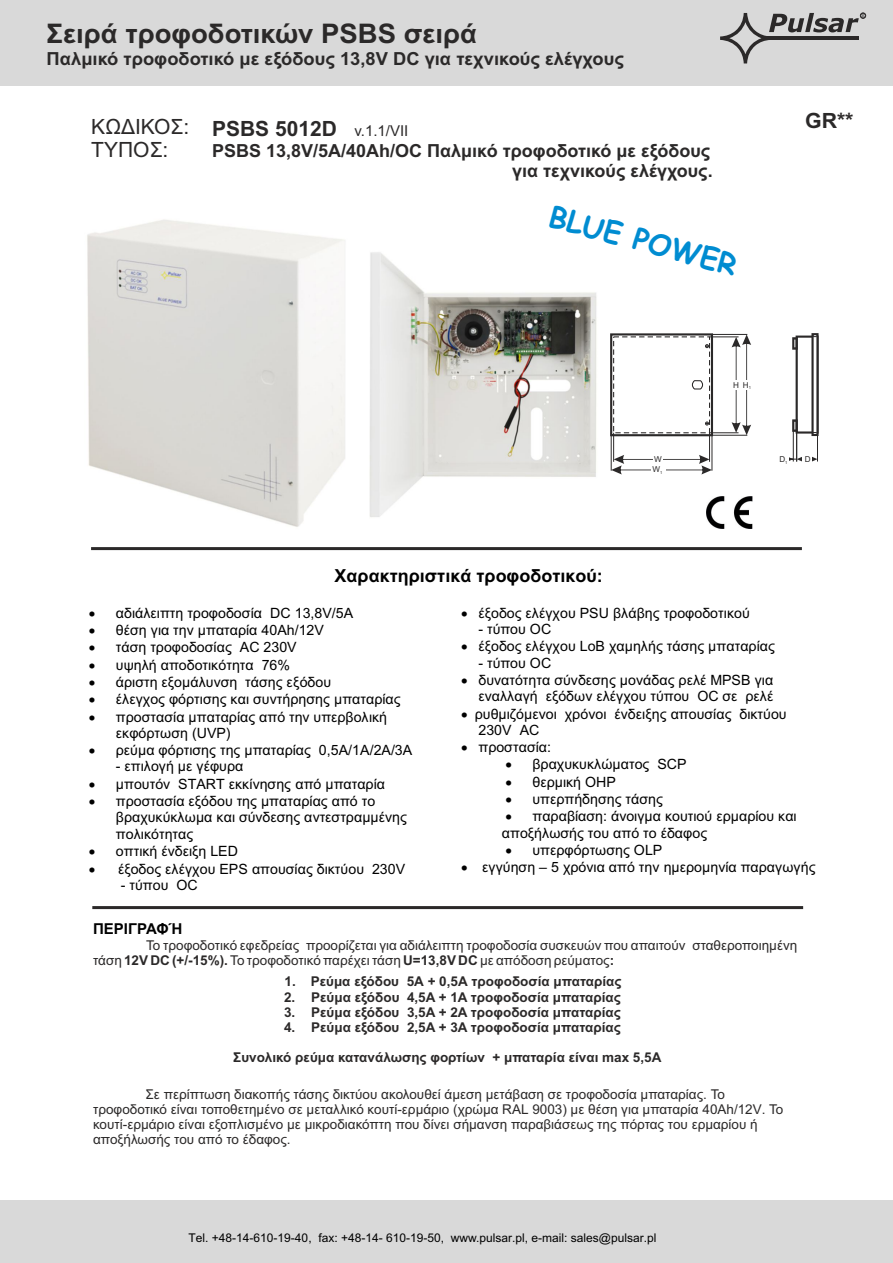
<style>
.page{position:relative;width:893px;height:1263px;background:#fff}
.page>*{position:absolute;margin:0;border:0;box-sizing:border-box;transform-origin:0 0}
.t1{font:700 29.25px "Comic Sans MS";color:#008cd1}
.t2{font:700 27px "Arial";color:#2b2929}
.t3{font:700 21px "Arial";color:#2b2929}
.t4{font:21px/23.4px "Arial";color:#2b2929}
.t5{font:700 18px/20.1px "Arial";color:#2b2929;text-align:right}
.t6{font:700 18px "Arial";color:#000}
.t7{font:700 15px "Arial";color:#000}
.t8{font:14.25px/16.4px "Arial";color:#000}
.t9{font:13.5px/15.1px "Arial";color:#2b2929}
.t10{font:700 13.5px "Arial";color:#2b2929}
.t11{font:12px "Arial";color:#000}
.t12{font:8.1px "Arial";color:#2b2929}
.s1{font-weight:400;font-size:15px}
.s2{font-weight:700}
</style>
<div class="page">
<img style="left:87px;top:219px;width:307px;height:332px">
<div style="left:0;top:0;width:893px;height:86px;background:#d9d9d9"></div>
<div style="left:0;top:1200px;width:893px;height:63px;background:#d9d9d9"></div>
<svg style="left:720px;top:13px;width:146px;height:50px"></svg>
<hr style="left:91px;top:547px;width:711px;height:3px;background:#2b2929">
<hr style="left:92px;top:906px;width:711px;height:3px;background:#2b2929">
<img style="left:706px;top:496px;width:47px;height:33px">
<img style="left:347px;top:248px;width:264px;height:273px">
<div style="left:796px;top:336px;width:22px;height:98px;border:2px solid #2b2929"></div>
<hr style="left:796px;top:337px;width:1px;height:124px;background:#2b2929">
<hr style="left:817px;top:337px;width:1px;height:124px;background:#2b2929">
<div style="left:792px;top:419px;width:6px;height:13px;border:2px solid #2b2929"></div>
<div style="left:792px;top:337px;width:6px;height:13px;border:2px solid #2b2929"></div>
<hr style="left:793px;top:420px;width:1px;height:41px;background:#2b2929">
<hr style="left:796px;top:420px;width:1px;height:41px;background:#2b2929">
<svg style="left:789px;top:455px;width:28px;height:7px"></svg>
<svg style="left:810px;top:333px;width:9px;height:103px"></svg>
<svg style="left:611px;top:334px;width:140px;height:140px"></svg>
<h2 class="t2" style="left:47px;top:23px;width:432px">Σειρά τροφοδοτικών PSBS σειρά</h2>
<p class="t5" style="left:47px;top:50px;width:579px">Παλμικό τροφοδοτικό με εξόδους 13,8V DC για τεχνικούς ελέγχους</p>
<h3 class="t4" style="left:91px;top:117px;width:100px">ΚΩΔΙΚΟΣ:<br>ΤΥΠΟΣ:</h3>
<h3 class="t3" style="left:212px;top:121px;width:198px">PSBS 5012D <span class="s1">v.1.1/VII</span></h3>
<p class="t5" style="left:212px;top:142px;width:502px">PSBS 13,8V/5A/40Ah/OC Παλμικό τροφοδοτικό με εξόδους για τεχνικούς ελέγχους.</p>
<h1 class="t1" style="left:553px;top:203px;width:194px;rotate:15deg">BLUE POWER</h1>
<h3 class="t3" style="left:805px;top:113px;width:50px">GR**</h3>
<p class="t12" style="left:654px;top:456px;width:9px">W</p>
<p class="t12" style="left:652px;top:466px;width:11px">W<sub>1</sub></p>
<p class="t12" style="left:743px;top:382px;width:10px">H<sub>1</sub></p>
<p class="t12" style="left:733px;top:382px;width:7px">H</p>
<p class="t12" style="left:779px;top:456px;width:10px">D<sub>1</sub></p>
<p class="t12" style="left:805px;top:456px;width:7px">D</p>
<p class="t6" style="left:334px;top:569px;width:270px">Χαρακτηριστικά τροφοδοτικού:</p>
<p class="t8" style="left:89px;top:606px;width:266px">• αδιάλειπτη τροφοδοσία DC 13,8V/5A</p>
<p class="t8" style="left:89px;top:623px;width:236px">• θέση για την μπαταρία 40Ah/12V</p>
<p class="t8" style="left:89px;top:640px;width:209px">• τάση τροφοδοσίας AC 230V</p>
<p class="t8" style="left:89px;top:658px;width:203px">• υψηλή αποδοτικότητα 76%</p>
<p class="t8" style="left:89px;top:675px;width:244px">• άριστη εξομάλυνση τάσης εξόδου</p>
<p class="t8" style="left:89px;top:692px;width:313px">• έλεγχος φόρτισης και συντήρησης μπαταρίας</p>
<p class="t8" style="left:116px;top:710px;width:273px;text-indent:-27px">• προστασία μπαταρίας από την υπερβολική εκφόρτωση (UVP)</p>
<p class="t8" style="left:89px;top:743px;width:325px">• ρεύμα φόρτισης της μπαταρίας 0,5A/1A/2A/3A</p>
<p class="t8" style="left:116px;top:760px;width:129px">- επιλογή με γέφυρα</p>
<p class="t8" style="left:89px;top:777px;width:298px">• μπουτόν START εκκίνησης από μπαταρία</p>
<p class="t8" style="left:116px;top:794px;width:293px;text-indent:-27px">• προστασία εξόδου της μπαταρίας από το βραχυκύκλωμα και σύνδεσης αντεστραμμένης πολικότητας</p>
<p class="t8" style="left:89px;top:844px;width:151px">• οπτική ένδειξη LED</p>
<p class="t8" style="left:89px;top:862px;width:318px">• έξοδος ελέγχου EPS απουσίας δικτύου 230V</p>
<p class="t8" style="left:121px;top:878px;width:78px">- τύπου OC</p>
<p class="t8" style="left:461px;top:606px;width:290px">• έξοδος ελέγχου PSU βλάβης τροφοδοτικού</p>
<p class="t8" style="left:478px;top:622px;width:74px">- τύπου OC</p>
<p class="t8" style="left:461px;top:639px;width:315px">• έξοδος ελέγχου LoB χαμηλής τάσης μπαταρίας</p>
<p class="t8" style="left:478px;top:656px;width:74px">- τύπου OC</p>
<p class="t8" style="left:461px;top:673px;width:314px;text-align:right">• δυνατότητα σύνδεσης μονάδας ρελέ MPSB για εναλλαγή εξόδων ελέγχου τύπου OC σε ρελέ</p>
<p class="t8" style="left:478px;top:707px;width:310px;text-indent:-17px">• ρυθμιζόμενοι χρόνοι ένδειξης απουσίας δικτύου<br>230V AC</p>
<p class="t8" style="left:461px;top:740px;width:92px">• προστασία:</p>
<p class="t8" style="left:505px;top:758px;width:183px">• βραχυκυκλώματος SCP</p>
<p class="t8" style="left:505px;top:775px;width:112px">• θερμική OHP</p>
<p class="t8" style="left:505px;top:792px;width:159px">• υπερπήδησης τάσης</p>
<p class="t8" style="left:502px;top:809px;width:296px">• παραβίαση: άνοιγμα κουτιού ερμαρίου και αποξήλωσής του από το έδαφος</p>
<p class="t8" style="left:505px;top:843px;width:158px">• υπερφόρτωσης OLP</p>
<p class="t8" style="left:461px;top:860px;width:356px">• εγγύηση – 5 χρόνια από την ημερομηνία παραγωγής</p>
<p class="t7" style="left:93px;top:923px;width:91px">ΠΕΡΙΓΡΑΦΉ</p>
<p class="t9" style="left:93px;top:938px;width:706px;text-indent:53px">Το τροφοδοτικό εφεδρείας προορίζεται για αδιάλειπτη τροφοδοσία συσκευών που απαιτούν σταθεροποιημένη τάση <span class="s2">12V DC (+/-15%).</span> Το τροφοδοτικό παρέχει τάση <span class="s2">U=13,8V DC</span> με απόδοση ρεύματος<span class="s2">:</span></p>
<p class="t10" style="left:284px;top:977px;width:338px">1. Ρεύμα εξόδου 5A + 0,5A τροφοδοσία μπαταρίας</p>
<p class="t10" style="left:284px;top:992px;width:338px">2. Ρεύμα εξόδου 4,5A + 1A τροφοδοσία μπαταρίας</p>
<p class="t10" style="left:284px;top:1007px;width:338px">3. Ρεύμα εξόδου 3,5A + 2A τροφοδοσία μπαταρίας</p>
<p class="t10" style="left:284px;top:1022px;width:338px">4. Ρεύμα εξόδου 2,5A + 3A τροφοδοσία μπαταρίας</p>
<p class="t10" style="left:233px;top:1052px;width:430px">Συνολικό ρεύμα κατανάλωσης φορτίων + μπαταρία είναι max 5,5A</p>
<p class="t9" style="left:93px;top:1088px;width:692px;text-indent:53px">Σε περίπτωση διακοπής τάσης δικτύου ακολουθεί άμεση μετάβαση σε τροφοδοσία μπαταρίας. Το τροφοδοτικό είναι τοποθετημένο σε μεταλλικό κουτί-ερμάριο (χρώμα RAL 9003) με θέση για μπαταρία 40Ah/12V. Το κουτί-ερμάριο είναι εξοπλισμένο με μικροδιακόπτη που δίνει σήμανση παραβιάσεως της πόρτας του ερμαρίου ή αποξήλωσής του από το έδαφος.</p>
<p class="t11" style="left:189px;top:1233px;width:469px">Tel. +48-14-610-19-40, fax: +48-14- 610-19-50, www.pulsar.pl, e-mail: sales@pulsar.pl</p>
</div>
